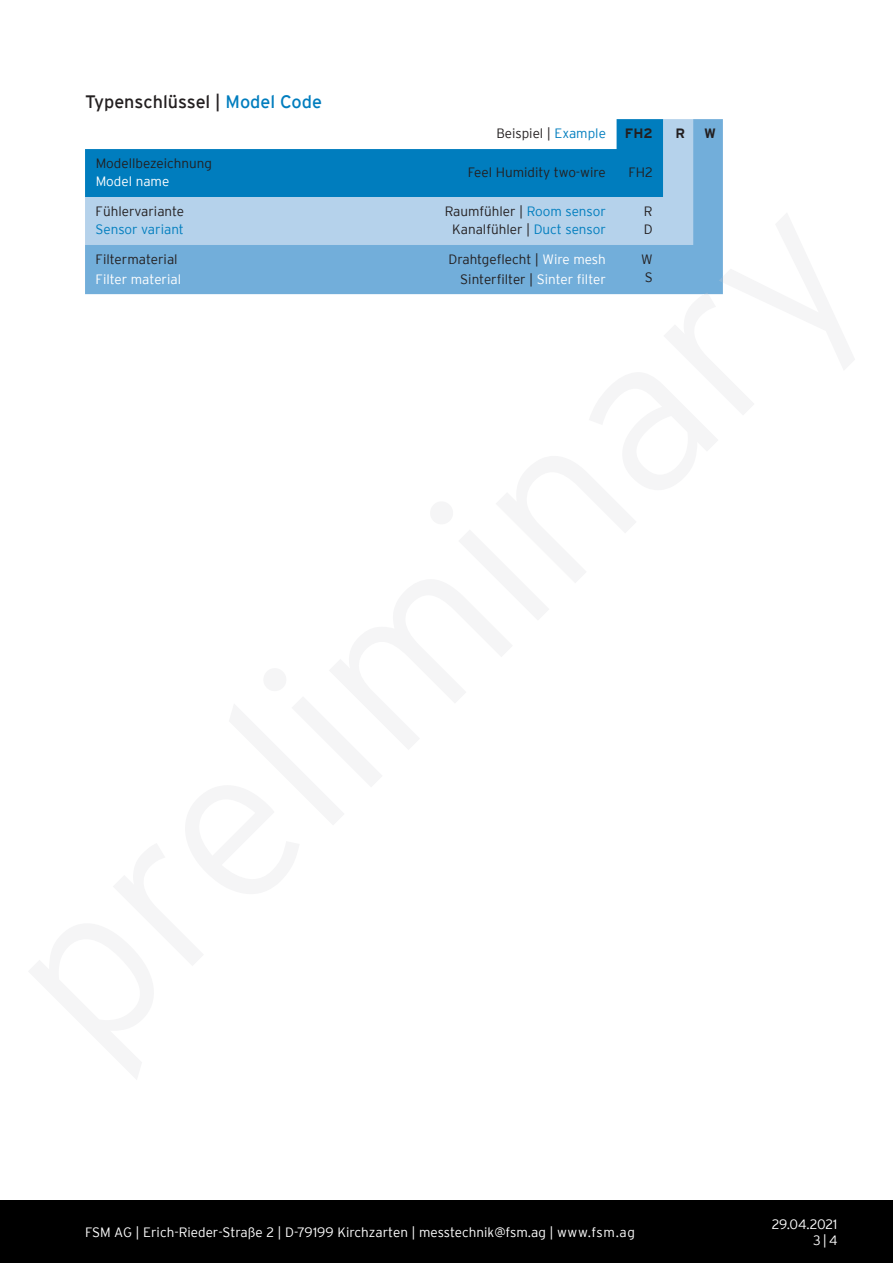
<style>
.page{position:relative;width:893px;height:1263px;background:#fff}
.page>*{position:absolute;margin:0;border:0;box-sizing:border-box;transform-origin:0 0}
.t1{font:18px "Interstate";color:#231f20}
.t2{font:300 13.5px/18px "Interstate";color:#231f20}
.t3{font:300 13.5px/16.2px "Interstate";color:#fff;text-align:right}
.t4{font:300 13.5px "Interstate";color:#007dbe}
.t5{font:700 13.5px "Interstate";color:#231f20}
.s1{color:#007dbe}
.s2{color:#fff}
</style>
<div class="page">
<div style="left:0;top:1200px;width:893px;height:63px;background:#000"></div>
<svg style="left:85px;top:119px;width:638px;height:93px"></svg>
<svg style="left:85px;top:212px;width:638px;height:83px;background:#8dbce0"></svg>
<svg style="left:704px;top:276px;width:19px;height:18px"></svg>
<h1 class="t1" style="left:85px;top:92px;width:238px">Typenschlüssel | <span class="s1">Model Code</span></h1>
<p class="t2" style="left:96px;top:154px;width:118px">Modellbezeichnung</p>
<p class="t3" style="left:96px;top:173px;width:75px">Model name</p>
<p class="t2" style="left:96px;top:202px;width:90px">Fühlervariante</p>
<p class="t4" style="left:96px;top:222px;width:90px">Sensor variant</p>
<p class="t2" style="left:96px;top:250px;width:84px">Filtermaterial</p>
<p class="t3" style="left:96px;top:270px;width:87px">Filter material</p>
<p class="t2" style="left:496px;top:125px;width:111px">Beispiel | <span class="s1">Example</span></p>
<p class="t5" style="left:625px;top:126px;width:29px">FH2</p>
<p class="t5" style="left:675px;top:126px;width:11px">R</p>
<p class="t5" style="left:704px;top:126px;width:13px">W</p>
<p class="t2" style="left:468px;top:163px;width:139px">Feel Humidity two-wire</p>
<p class="t2" style="left:628px;top:163px;width:26px">FH2</p>
<p class="t2" style="left:445px;top:202px;width:163px;text-align:center">Raumfühler | <span class="s1">Room sensor<br></span>Kanalfühler | <span class="s1">Duct sensor</span></p>
<p class="t2" style="left:644px;top:202px;width:10px">R<br>D</p>
<p class="t2" style="left:448px;top:250px;width:159px;line-height:19.4px;text-align:right">Drahtgeflecht | <span class="s2">Wire mesh<br></span>Sinterfilter | <span class="s2">Sinter filter</span></p>
<p class="t2" style="left:641px;top:250px;width:13px">W<br>S</p>
<p class="t3" style="left:85px;top:1224px;width:552px">FSM AG | Erich-Rieder-Straße 2 | D-79199 Kirchzarten | messtechnik@fsm.ag | www.fsm.ag</p>
<p class="t3" style="left:772px;top:1216px;width:67px">29.04.2021<br>3 | 4</p>
</div>
